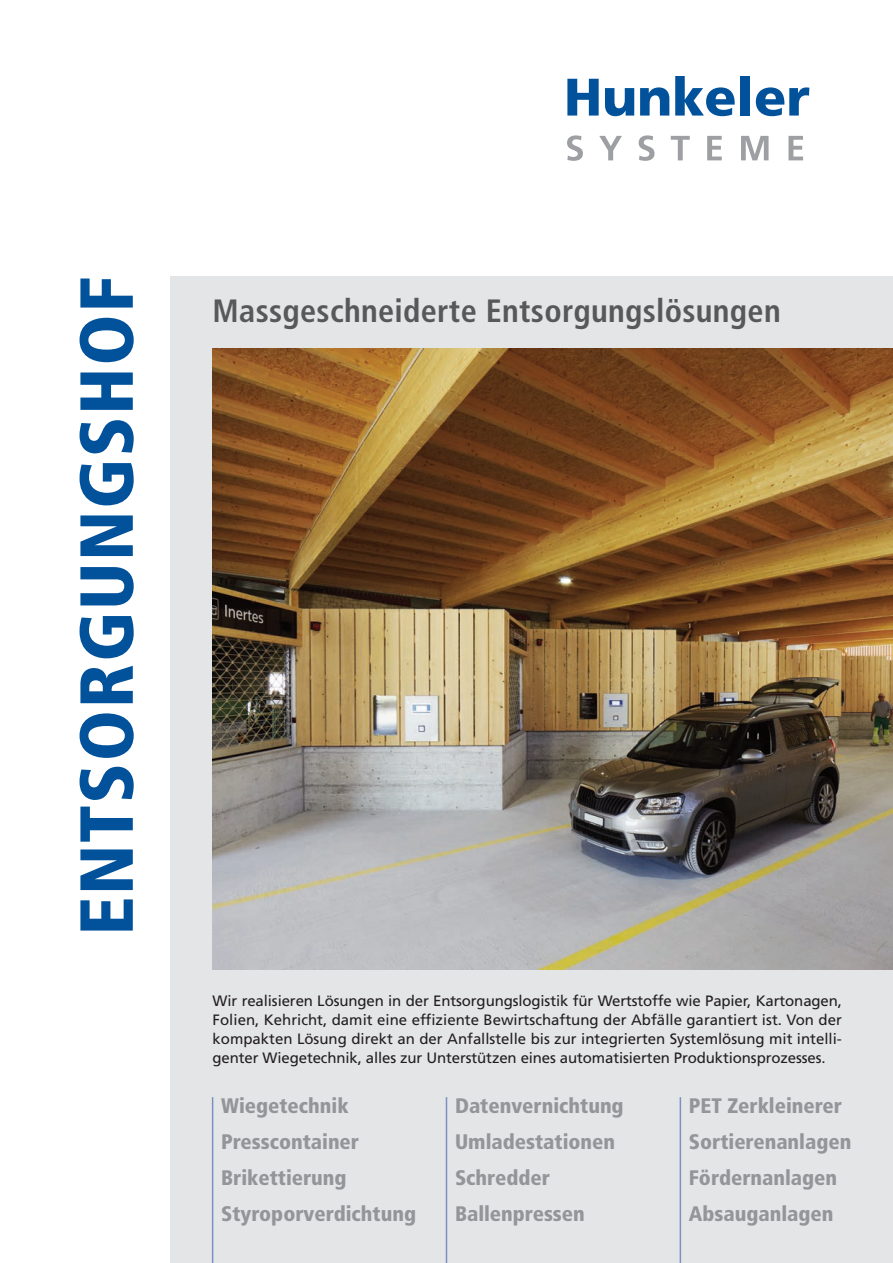
<style>
.page{position:relative;width:893px;height:1263px;background:#fff}
.page>*{position:absolute;margin:0;border:0;box-sizing:border-box;transform-origin:0 0}
.t1{font:900 condensed 75px "Frutiger";letter-spacing:.025em;color:#01519b}
.t2{font:700 condensed 32.25px "Frutiger";letter-spacing:.01em;color:#57585a}
.t3{font:900 condensed 21px/36px "Frutiger";color:#939598}
.t4{font:15px/18.8px "Frutiger";letter-spacing:-.01em;color:#231f20;text-align:justify}
</style>
<div class="page">
<div style="left:170px;top:276px;width:723px;height:987px;background:#e4e5e7"></div>
<hr style="left:212px;top:1097px;width:1px;height:166px;background:#7b91c4">
<hr style="left:446px;top:1097px;width:1px;height:166px;background:#7b91c4">
<hr style="left:680px;top:1097px;width:1px;height:166px;background:#7b91c4">
<svg style="left:567px;top:135px;width:16px;height:26px"></svg>
<svg style="left:599px;top:136px;width:23px;height:24px"></svg>
<svg style="left:639px;top:135px;width:15px;height:26px"></svg>
<svg style="left:671px;top:136px;width:19px;height:24px"></svg>
<svg style="left:707px;top:136px;width:15px;height:24px"></svg>
<svg style="left:741px;top:136px;width:27px;height:24px"></svg>
<svg style="left:788px;top:136px;width:15px;height:24px"></svg>
<svg style="left:567px;top:79px;width:32px;height:37px"></svg>
<svg style="left:605px;top:88px;width:29px;height:28px"></svg>
<svg style="left:640px;top:87px;width:29px;height:29px"></svg>
<svg style="left:675px;top:76px;width:60px;height:40px"></svg>
<div style="left:741px;top:76px;width:9px;height:40px;background:#01519b"></div>
<svg style="left:756px;top:87px;width:53px;height:29px"></svg>
<img style="left:213px;top:349px;width:680px;height:620px">
<h1 class="t1" style="left:77px;top:935px;width:661px;rotate:-90deg">ENTSORGUNGSHOF</h1>
<h2 class="t2" style="left:213px;top:298px;width:570px">Massgeschneiderte Entsorgungslösungen</h2>
<p class="t4" style="left:213px;top:993px;width:631px">Wir realisieren Lösungen in der Entsorgungslogistik für Wertstoffe wie Papier, Kartonagen, Folien, Kehricht, damit eine effiziente Bewirtschaftung der Abfälle garantiert ist. Von der kompakten Lösung direkt an der Anfallstelle bis zur integrierten Systemlösung mit intelli&shy;genter Wiegetechnik, alles zur Unterstützen eines automatisierten Produktionsprozesses.</p>
<h3 class="t3" style="left:221px;top:1089px;width:196px">Wiegetechnik<br>Presscontainer<br>Brikettierung<br>Styroporverdichtung</h3>
<h3 class="t3" style="left:455px;top:1089px;width:170px">Datenvernichtung<br>Umladestationen<br>Schredder<br>Ballenpressen</h3>
<h3 class="t3" style="left:689px;top:1089px;width:164px">PET Zerkleinerer<br>Sortierenanlagen<br>Fördernanlagen<br>Absauganlagen</h3>
</div>
